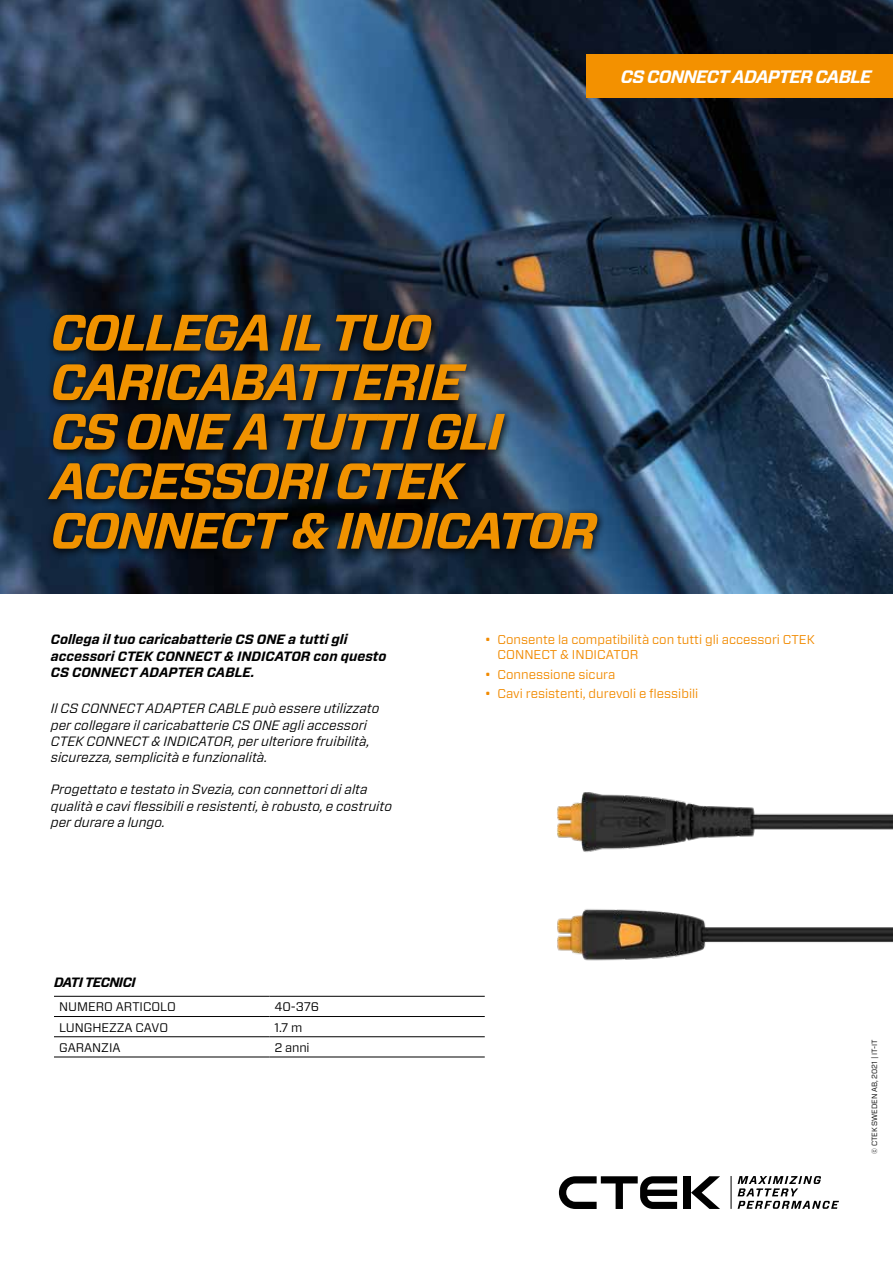
<style>
.page{position:relative;width:893px;height:1263px;background:#fff}
.page>*{position:absolute;margin:0;border:0;box-sizing:border-box;transform-origin:0 0}
.t1{font:italic 700 51px/49.5px "Forza";letter-spacing:-.04em;color:#f09200}
.t2{font:italic 700 18px "Forza";letter-spacing:-.04em;color:#fff}
.t3{font:italic 13.5px/16.2px "Forza";color:#000}
.t4{font:italic 700 13.5px/16.2px "Forza";color:#000}
.t5{font:italic 700 13.5px "Forza";letter-spacing:-.04em;color:#000}
.t6{font:12.75px/15.3px "Forza";color:#f18a00}
.t7{font:12.45px "Forza";color:#000}
.t8{font:7.5px "Forza";color:#000}
</style>
<div class="page">
<div style="left:684px;top:1176px;width:7px;height:33px;background:#000"></div>
<svg style="left:691px;top:1176px;width:29px;height:33px"></svg>
<svg style="left:559px;top:1176px;width:118px;height:33px"></svg>
<svg style="left:738px;top:1176px;width:101px;height:33px"></svg>
<hr style="left:731px;top:1176px;width:1px;height:33px;background:#000">
<img style="left:0;top:0;width:893px;height:593px">
<img style="left:458px;top:792px;width:435px;height:265px">
<svg style="left:43px;top:308px;width:563px;height:250px;background:#142232"></svg>
<div style="left:587px;top:54px;width:306px;height:43px;background:#f39100"></div>
<hr style="left:54px;top:996px;width:215px;height:1px;background:#000">
<hr style="left:269px;top:996px;width:216px;height:1px;background:#000">
<hr style="left:54px;top:1016px;width:215px;height:1px;background:#000">
<hr style="left:269px;top:1016px;width:216px;height:1px;background:#000">
<hr style="left:54px;top:1036px;width:215px;height:1px;background:#000">
<hr style="left:269px;top:1036px;width:216px;height:1px;background:#000">
<hr style="left:54px;top:1057px;width:215px;height:1px;background:#000">
<hr style="left:269px;top:1057px;width:216px;height:1px;background:#000">
<h2 class="t2" style="left:621px;top:64px;width:252px">CS CONNECT ADAPTER CABLE</h2>
<h1 class="t1" style="left:51px;top:308px;width:548px">COLLEGA IL TUO<br>CARICABATTERIE<br>CS ONE A TUTTI GLI<br>ACCESSORI CTEK<br>CONNECT &amp; INDICATOR</h1>
<p class="t4" style="left:51px;top:632px;width:337px">Collega il tuo caricabatterie CS ONE a tutti gli accessori CTEK CONNECT &amp; INDICATOR con questo<br>CS CONNECT ADAPTER CABLE.</p>
<p class="t3" style="left:51px;top:700px;width:330px">Il CS CONNECT ADAPTER CABLE può essere utilizzato per collegare il caricabatterie CS ONE agli accessori CTEK CONNECT &amp; INDICATOR, per ulteriore fruibilità, sicurezza, semplicità e funzionalità.</p>
<p class="t3" style="left:51px;top:781px;width:343px">Progettato e testato in Svezia, con connettori di alta qualità e cavi flessibili e resistenti, è robusto, e costruito per durare a lungo.</p>
<p class="t5" style="left:54px;top:973px;width:83px">DATI TECNICI</p>
<p class="t7" style="left:59px;top:998px;width:118px">NUMERO ARTICOLO</p>
<p class="t7" style="left:274px;top:998px;width:46px">40-376</p>
<p class="t7" style="left:59px;top:1019px;width:110px">LUNGHEZZA CAVO</p>
<p class="t7" style="left:274px;top:1019px;width:29px">1.7 m</p>
<p class="t7" style="left:59px;top:1039px;width:63px">GARANZIA</p>
<p class="t7" style="left:274px;top:1039px;width:37px">2 anni</p>
<p class="t6" style="left:497px;top:631px;width:319px;text-indent:-13px">• Consente la compatibilità con tutti gli accessori CTEK<br>CONNECT &amp; INDICATOR</p>
<p class="t6" style="left:485px;top:666px;width:132px">• Connessione sicura</p>
<p class="t6" style="left:485px;top:686px;width:215px">• Cavi resistenti, durevoli e flessibili</p>
<p class="t8" style="left:870px;top:1153px;width:115px;rotate:-90deg">© CTEK SWEDEN AB, 2021 | IT-IT</p>
</div>
